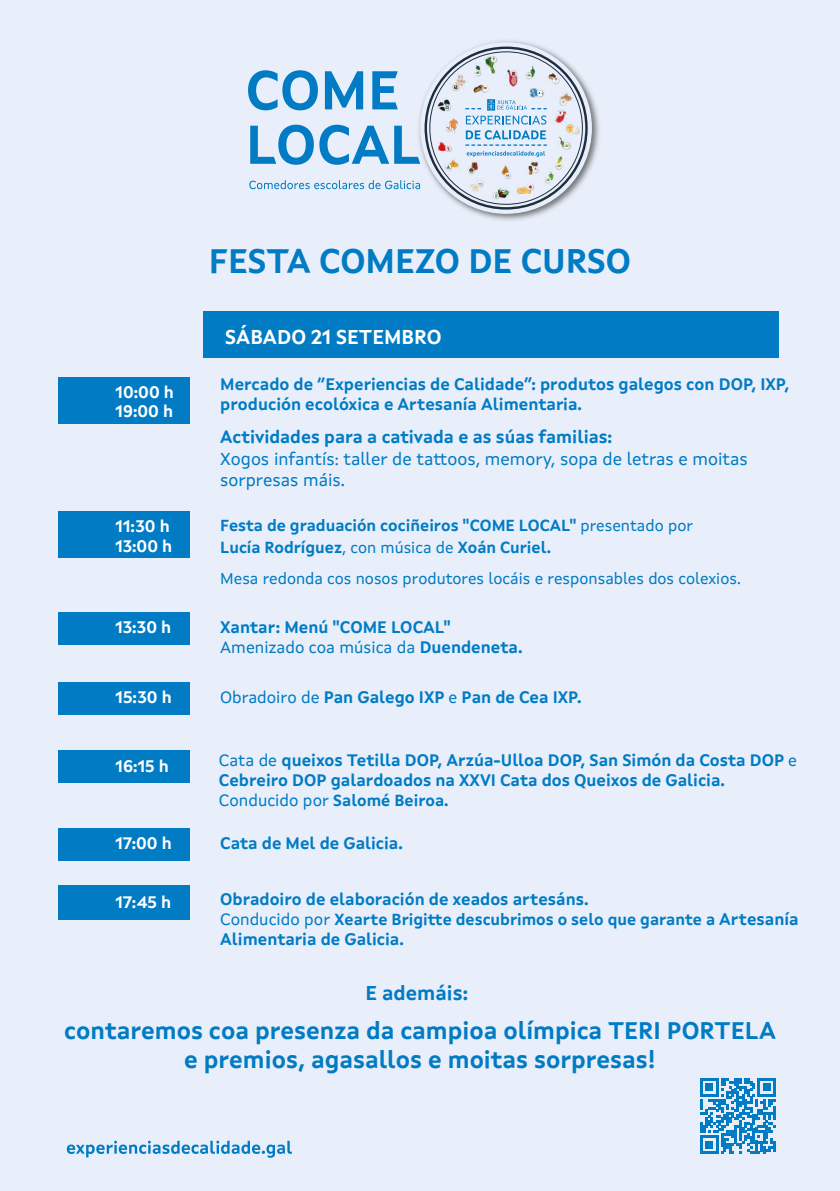
<style>
.page{position:relative;width:840px;height:1191px;background:#fff}
.page>*{position:absolute;margin:0;border:0;box-sizing:border-box;transform-origin:0 0}
.t1{font:700 34px "Xunta Sans";color:#007bc4}
.t2{font:700 24px/28.8px "Xunta Sans";color:#007bc4;text-align:center}
.t3{font:700 20px "Xunta Sans";color:#fff}
.t4{font:700 20px "Xunta Sans";color:#007bc4}
.t5{font:17.6px/21.2px "Xunta Sans";color:#007bc4}
.t6{font:700 17.6px "Xunta Sans";color:#007bc4}
.t7{font:700 16.6px/20px "Xunta Sans";color:#007bc4}
.t8{font:700 16.6px/20px "Xunta Sans";color:#fff}
.t9{font:700 16px/22.2px "Xunta Sans";color:#007bc4}
.t10{font:16px "Xunta Sans";color:#007bc4}
.s1{font-weight:400}
.s2{font-weight:400;font-size:16.6px}
.s3{font-size:16.6px}
</style>
<div class="page">
<div style="left:0;top:0;width:839px;height:1191px;background:#e9effa"></div>
<svg style="left:700px;top:1078px;width:75px;height:75px"></svg>
<svg style="left:67px;top:1140px;width:225px;height:17px"></svg>
<div style="left:202px;top:311px;width:576px;height:47px;background:#007bc4"></div>
<div style="left:59px;top:377px;width:131px;height:47px;background:#007bc4"></div>
<div style="left:59px;top:511px;width:131px;height:47px;background:#007bc4"></div>
<div style="left:59px;top:613px;width:131px;height:32px;background:#007bc4"></div>
<div style="left:59px;top:682px;width:131px;height:32px;background:#007bc4"></div>
<div style="left:59px;top:828px;width:131px;height:32px;background:#007bc4"></div>
<div style="left:59px;top:750px;width:131px;height:32px;background:#007bc4"></div>
<div style="left:59px;top:885px;width:131px;height:34px;background:#007bc4"></div>
<svg style="left:248px;top:70px;width:70px;height:40px"></svg>
<svg style="left:325px;top:71px;width:38px;height:38px"></svg>
<svg style="left:372px;top:71px;width:25px;height:38px"></svg>
<svg style="left:250px;top:125px;width:63px;height:40px"></svg>
<svg style="left:319px;top:125px;width:95px;height:40px"></svg>
<svg style="left:249px;top:180px;width:165px;height:9px"></svg>
<img style="left:414px;top:40px;width:186px;height:181px">
<svg style="left:420px;top:42px;width:171px;height:172px"></svg>
<img style="left:471px;top:81px;width:18px;height:9px">
<img style="left:435px;top:137px;width:18px;height:18px">
<img style="left:501px;top:70px;width:17px;height:17px">
<img style="left:442px;top:117px;width:18px;height:19px">
<img style="left:484px;top:56px;width:17px;height:17px">
<img style="left:436px;top:99px;width:16px;height:17px">
<img style="left:450px;top:74px;width:18px;height:18px">
<img style="left:546px;top:68px;width:17px;height:17px">
<img style="left:551px;top:110px;width:18px;height:17px">
<img style="left:443px;top:156px;width:17px;height:18px">
<img style="left:467px;top:179px;width:17px;height:16px">
<img style="left:516px;top:180px;width:18px;height:18px">
<img style="left:497px;top:165px;width:17px;height:17px">
<img style="left:462px;top:159px;width:17px;height:17px">
<img style="left:524px;top:161px;width:18px;height:18px">
<img style="left:548px;top:152px;width:18px;height:19px">
<img style="left:539px;top:169px;width:17px;height:17px">
<img style="left:557px;top:134px;width:16px;height:16px">
<img style="left:469px;top:63px;width:17px;height:17px">
<img style="left:521px;top:65px;width:16px;height:11px">
<img style="left:564px;top:122px;width:16px;height:16px">
<img style="left:492px;top:186px;width:16px;height:17px">
<img style="left:557px;top:92px;width:17px;height:15px">
<img style="left:519px;top:76px;width:34px;height:35px">
<svg style="left:465px;top:90px;width:81px;height:67px"></svg>
<h1 class="t1" style="left:209px;top:241px;width:423px">FESTA COMEZO DE CURSO</h1>
<p class="t8" style="left:115px;top:382px;width:60px">10:00 h<br>19:00 h</p>
<p class="t3" style="left:225px;top:325px;width:218px">SÁBADO 21 SETEMBRO</p>
<p class="t7" style="left:220px;top:374px;width:570px">Mercado de “Experiencias de Calidade”: produtos galegos con DOP, IXP, produción ecolóxica e Artesanía Alimentaria.</p>
<p class="t6" style="left:220px;top:427px;width:393px">Actividades para a cativada e as súas familias:</p>
<p class="t5" style="left:220px;top:448px;width:529px">Xogos infantís: taller de tattoos, memory, sopa de letras e moitas sorpresas máis.</p>
<p class="t8" style="left:115px;top:516px;width:58px">11:30 h<br>13:00 h</p>
<p class="t9" style="left:220px;top:514px;width:474px">Festa de graduación cociñeiros "COME LOCAL" <span class="s1">presentado por<br></span>Lucía Rodríguez<span class="s1">, con música de</span> Xoán Curiel.</p>
<p class="t10" style="left:220px;top:568px;width:522px">Mesa redonda cos nosos produtores locáis e responsables dos colexios.</p>
<p class="t8" style="left:115px;top:617px;width:57px">13:30 h</p>
<p class="t7" style="left:220px;top:617px;width:304px">Xantar: Menú "COME LOCAL"<br><span class="s1">Amenizado coa música da</span> Duendeneta.</p>
<p class="t8" style="left:115px;top:687px;width:58px">15:30 h</p>
<p class="t7" style="left:220px;top:687px;width:363px"><span class="s1">Obradoiro de</span> Pan Galego IXP <span class="s1">e</span> Pan de Cea IXP.</p>
<p class="t8" style="left:115px;top:756px;width:55px">16:15 h</p>
<p class="t7" style="left:219px;top:750px;width:579px"><span class="s1">Cata de</span> queixos Tetilla DOP, Arzúa-Ulloa DOP, San Simón da Costa DOP <span class="s1">e<br></span>Cebreiro DOP galardoados na XXVI Cata dos Queixos de Galicia.</p>
<p class="t9" style="left:219px;top:789px;width:231px"><span class="s2">Conducido por</span> Salomé Beiroa.</p>
<p class="t8" style="left:115px;top:833px;width:58px">17:00 h</p>
<p class="t7" style="left:220px;top:833px;width:184px">Cata de Mel de Galicia.</p>
<p class="t8" style="left:115px;top:891px;width:57px">17:45 h</p>
<p class="t7" style="left:220px;top:889px;width:370px">Obradoiro de elaboración de xeados artesáns.</p>
<p class="t9" style="left:220px;top:908px;width:579px"><span class="s2">Conducido por</span> Xearte Brigitte descubrimos o selo que garante a <span class="s3">Artesanía</span></p>
<p class="t7" style="left:220px;top:929px;width:185px">Alimentaria de Galicia.</p>
<p class="t4" style="left:365px;top:981px;width:104px">E ademáis:</p>
<h2 class="t2" style="left:64px;top:1016px;width:712px">contaremos coa presenza da campioa olímpica TERI PORTELA e premios, agasallos e moitas sorpresas!</h2>
</div>
